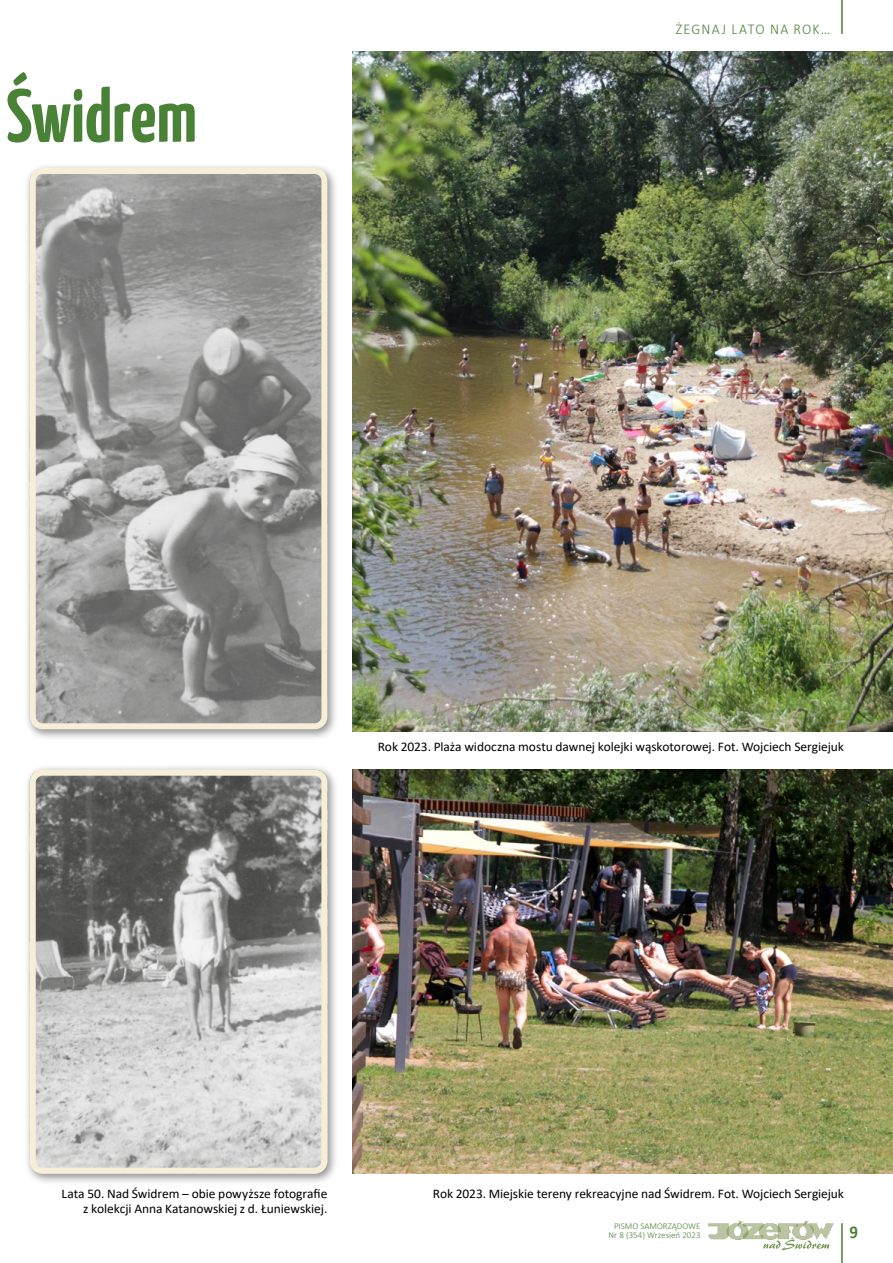
<style>
.page{position:relative;width:893px;height:1263px;background:#fff}
.page>*{position:absolute;margin:0;border:0;box-sizing:border-box;transform-origin:0 0}
.t1{font:700 75px "Yanone Kaffeesatz";color:#498237}
.t2{font:700 18px "Calibri";color:#498237;scale:.94 1}
.t3{font:300 15px "Calibri";letter-spacing:.095em;color:#498237;scale:.94 1}
.t4{font:13.2px/15px "Calibri";letter-spacing:-.005em;color:#000;text-align:right}
.t5{font:300 9px/9.4px "Calibri";color:#498237;text-align:right}
</style>
<div class="page">
<img style="left:353px;top:770px;width:540px;height:404px">
<img style="left:353px;top:51px;width:540px;height:680px">
<div style="left:24px;top:764px;width:315px;height:421px;background:#000;opacity:.44"></div>
<img style="left:30px;top:770px;width:297px;height:404px">
<div style="left:30px;top:770px;width:297px;height:404px;border:6px solid #f7eed7;border-radius:10px"></div>
<div style="left:24px;top:162px;width:315px;height:579px;background:#000;opacity:.44"></div>
<img style="left:30px;top:171px;width:297px;height:553px">
<div style="left:30px;top:168px;width:297px;height:561px;border:6px solid #f7eed7;border-radius:10px"></div>
<img style="left:707px;top:1220px;width:127px;height:19px">
<svg style="left:763px;top:1237px;width:66px;height:13px"></svg>
<hr style="left:841px;top:1223px;width:2px;height:40px;background:#498237">
<hr style="left:841px;top:0;width:2px;height:34px;background:#498237">
<h1 class="t1" style="left:6px;top:62px;width:192px">Świdrem</h1>
<p class="t3" style="left:676px;top:20px;width:166px">ŻEGNAJ LATO NA ROK…</p>
<p class="t4" style="left:378px;top:739px;width:468px">Rok 2023. Plaża widoczna mostu dawnej kolejki wąskotorowej. Fot. Wojciech Sergiejuk</p>
<p class="t4" style="left:62px;top:1186px;width:267px">Lata 50. Nad Świdrem – obie powyższe fotografie z kolekcji Anna Katanowskiej z d. Łuniewskiej.</p>
<p class="t4" style="left:433px;top:1186px;width:413px">Rok 2023. Miejskie tereny rekreacyjne nad Świdrem. Fot. Wojciech Sergiejuk</p>
<p class="t5" style="left:609px;top:1221px;width:93px">PISMO SAMORZĄDOWE<br>Nr 8 (354) Wrzesień 2023</p>
<h2 class="t2" style="left:849px;top:1220px;width:11px">9</h2>
</div>
